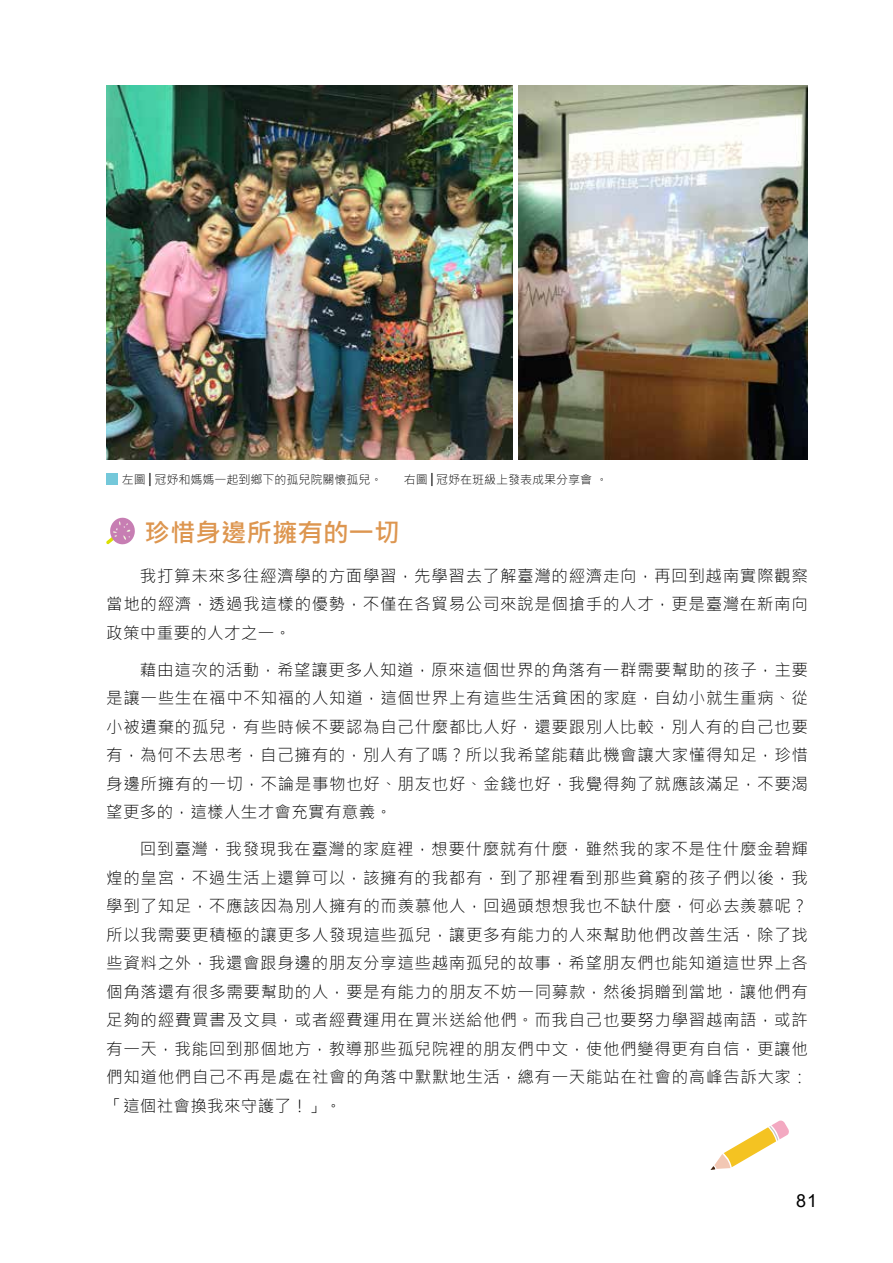
<style>
.page{position:relative;width:893px;height:1263px;background:#fff}
.page>*{position:absolute;margin:0;border:0;box-sizing:border-box;transform-origin:0 0}
.t1{font:700 25.5px "Microsoft Jheng Hei";color:#dd9650}
.t2{font:18px "Arial";color:#000}
.t3{font:300 16.5px/28.5px "Microsoft Jheng Hei";letter-spacing:.04em;color:#000;text-align:justify}
.t4{font:300 12px "Microsoft Jheng Hei";color:#000}
</style>
<div class="page">
<img style="left:106px;top:85px;width:406px;height:375px">
<img style="left:519px;top:85px;width:289px;height:375px">
<div style="left:106px;top:473px;width:12px;height:12px;background:#74c8da"></div>
<svg style="left:106px;top:517px;width:29px;height:28px"></svg>
<svg style="left:710px;top:1120px;width:79px;height:50px"></svg>
<p class="t4" style="left:122px;top:472px;width:262px">左圖│冠妤和媽媽一起到鄉下的孤兒院關懷孤兒。</p>
<p class="t4" style="left:404px;top:472px;width:206px">右圖│冠妤在班級上發表成果分享會 。</p>
<h1 class="t1" style="left:145px;top:516px;width:256px">珍惜身邊所擁有的一切</h1>
<p class="t3" style="left:106px;top:561px;width:703px">　　我打算未來多往經濟學的方面學習，先學習去了解臺灣的經濟走向，再回到越南實際觀察當地的經濟，透過我這樣的優勢，不僅在各貿易公司來說是個搶手的人才，更是臺灣在新南向政策中重要的人才之一。</p>
<p class="t3" style="left:106px;top:655px;width:703px">　　藉由這次的活動，希望讓更多人知道，原來這個世界的角落有一群需要幫助的孩子，主要是讓一些生在福中不知福的人知道，這個世界上有這些生活貧困的家庭，自幼小就生重病、從小被遺棄的孤兒，有些時候不要認為自己什麼都比人好，還要跟別人比較，別人有的自己也要有，為何不去思考，自己擁有的，別人有了嗎？所以我希望能藉此機會讓大家懂得知足，珍惜身邊所擁有的一切，不論是事物也好、朋友也好、金錢也好，我覺得夠了就應該滿足，不要渴望更多的，這樣人生才會充實有意義。</p>
<p class="t3" style="left:106px;top:835px;width:703px">　　回到臺灣，我發現我在臺灣的家庭裡，想要什麼就有什麼，雖然我的家不是住什麼金碧輝煌的皇宮，不過生活上還算可以，該擁有的我都有，到了那裡看到那些貧窮的孩子們以後，我學到了知足，不應該因為別人擁有的而羨慕他人，回過頭想想我也不缺什麼，何必去羨慕呢？所以我需要更積極的讓更多人發現這些孤兒，讓更多有能力的人來幫助他們改善生活，除了找些資料之外，我還會跟身邊的朋友分享這些越南孤兒的故事，希望朋友們也能知道這世界上各個角落還有很多需要幫助的人，要是有能力的朋友不妨一同募款，然後捐贈到當地，讓他們有足夠的經費買書及文具，或者經費運用在買米送給他們。而我自己也要努力學習越南語，或許有一天，我能回到那個地方，教導那些孤兒院裡的朋友們中文，使他們變得更有自信，更讓他們知道他們自己不再是處在社會的角落中默默地生活，總有一天能站在社會的高峰告訴大家：「這個社會換我來守護了！」。</p>
<p class="t2" style="left:796px;top:1188px;width:22px">81</p>
</div>
